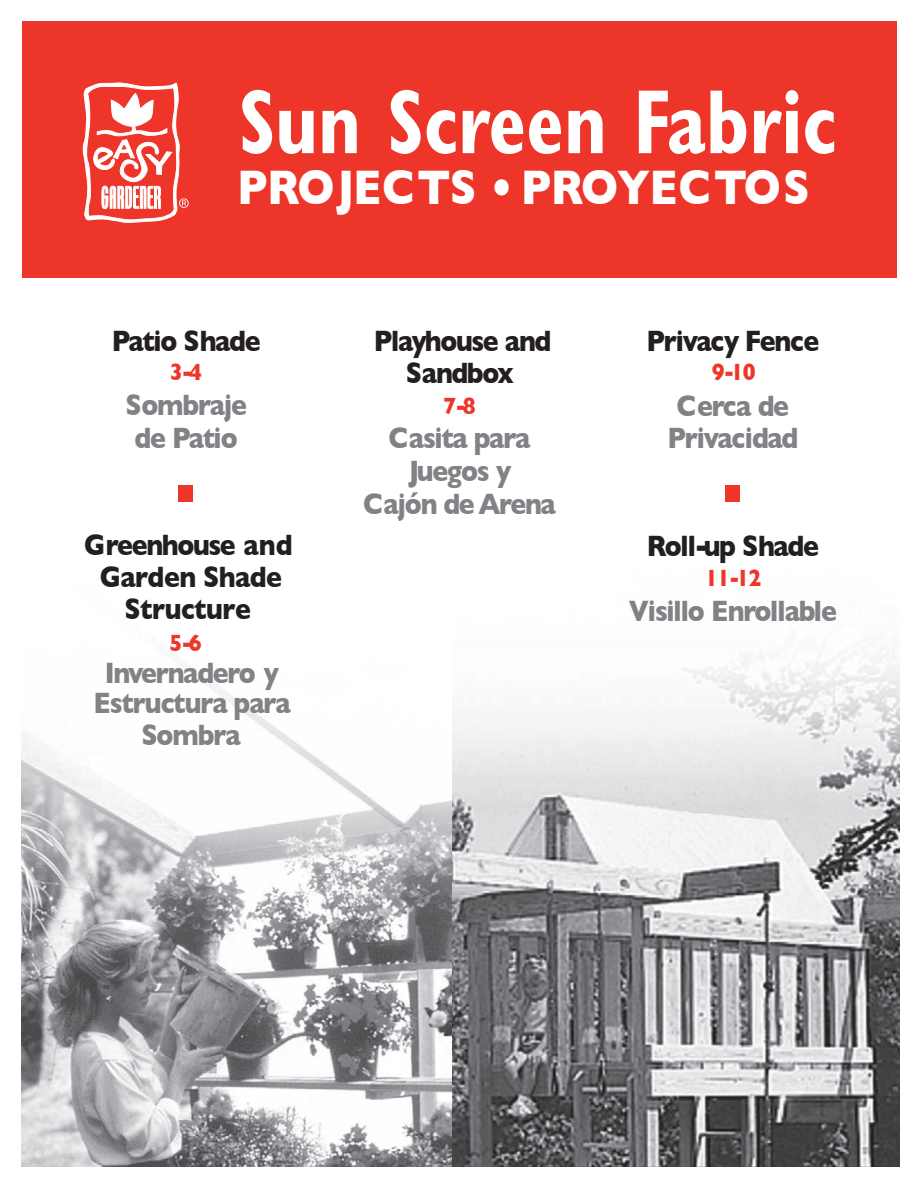
<style>
.page{position:relative;width:918px;height:1188px;background:#fff}
.page>*{position:absolute;margin:0;border:0;box-sizing:border-box;transform-origin:0 0}
.t1{font:700 condensed 91.5px "Gill Sans Std";color:#fff;scale:.88 1}
.t2{font:700 49.5px "Gill Sans";letter-spacing:-.01em;color:#fff;scale:.88 1}
.t3{font:700 30px/32.5px "Gill Sans";letter-spacing:-.04em;color:#808285;text-align:center;scale:.88 1}
.t4{font:700 30px/32.5px "Gill Sans";letter-spacing:-.04em;color:#231f20;text-align:center;scale:.88 1}
.t5{font:700 30px/32px "Gill Sans";letter-spacing:-.02em;color:#231f20;text-align:center;scale:.88 1}
.t6{font:700 24px "Gill Sans";color:#ee3529;scale:.91 1}
</style>
<div class="page">
<div style="left:22px;top:22px;width:447px;height:256px;background:#ee3529"></div>
<div style="left:454px;top:22px;width:443px;height:256px;background:#ee3529"></div>
<img style="left:22px;top:657px;width:431px;height:509px">
<svg style="left:83px;top:83px;width:106px;height:140px"></svg>
<img style="left:453px;top:647px;width:446px;height:519px">
<div style="left:178px;top:485px;width:15px;height:17px;background:#ee3529"></div>
<div style="left:725px;top:486px;width:15px;height:16px;background:#ee3529"></div>
<h1 class="t1" style="left:239px;top:68px;width:681px">Sun Screen Fabric</h1>
<h2 class="t2" style="left:237px;top:158px;width:653px">PROJECTS • PROYECTOS</h2>
<p class="t4" style="left:112px;top:324px;width:171px">Patio Shade</p>
<p class="t6" style="left:170px;top:358px;width:37px">3-4</p>
<p class="t3" style="left:125px;top:388px;width:140px;line-height:33px">Sombraje de Patio</p>
<p class="t4" style="left:374px;top:324px;width:203px">Playhouse and<br>Sandbox</p>
<p class="t6" style="left:444px;top:392px;width:37px">7-8</p>
<p class="t3" style="left:363px;top:422px;width:220px">Casita para<br>Juegos y<br>Cajón de Arena</p>
<p class="t4" style="left:646px;top:324px;width:198px">Privacy Fence</p>
<p class="t3" style="left:667px;top:389px;width:150px">Cerca de<br>Privacidad</p>
<p class="t6" style="left:712px;top:358px;width:50px">9-10</p>
<p class="t4" style="left:84px;top:529px;width:238px">Greenhouse and</p>
<p class="t5" style="left:100px;top:561px;width:209px">Garden Shade<br>Structure</p>
<p class="t4" style="left:647px;top:529px;width:197px">Roll-up Shade</p>
<p class="t3" style="left:629px;top:594px;width:238px">Visillo Enrollable</p>
<p class="t6" style="left:705px;top:564px;width:63px">11-12</p>
<p class="t6" style="left:170px;top:629px;width:37px">5-6</p>
<p class="t3" style="left:94px;top:659px;width:225px;line-height:29.2px">Invernadero y<br>Estructura para</p>
<p class="t3" style="left:141px;top:718px;width:115px">Sombra</p>
</div>
